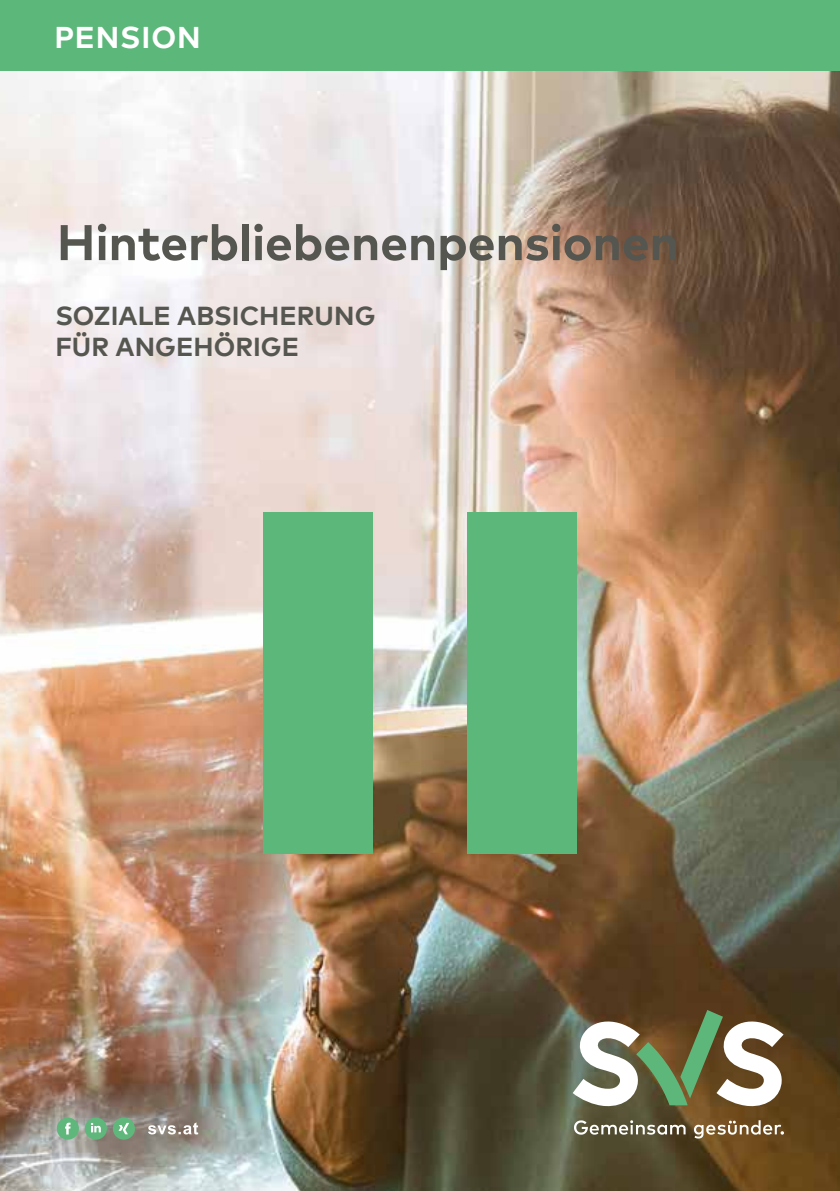
<style>
.page{position:relative;width:840px;height:1191px;background:#fff}
.page>*{position:absolute;margin:0;border:0;box-sizing:border-box;transform-origin:0 0}
.t1{font:700 50px "Mark Offc Pro";letter-spacing:-.005em;color:#565650}
.t2{font:700 30px "Mark Offc Pro";letter-spacing:.035em;color:#fff}
.t3{font:700 26px/31.2px "Mark Offc Pro";color:#565650}
</style>
<div class="page">
<img style="left:0;top:71px;width:839px;height:1120px">
<div style="left:0;top:0;width:839px;height:71px;background:#5cb77a"></div>
<svg style="left:572px;top:1010px;width:211px;height:97px"></svg>
<svg style="left:573px;top:1120px;width:112px;height:14px"></svg>
<svg style="left:693px;top:1120px;width:90px;height:18px;background:#967c5a"></svg>
<svg style="left:148px;top:1122px;width:50px;height:12px"></svg>
<div style="left:57px;top:1117px;width:22px;height:22px;background:#5fb77b;border-radius:50%"></div>
<svg style="left:65px;top:1122px;width:5px;height:12px"></svg>
<div style="left:113px;top:1117px;width:22px;height:22px;background:#5fb77b;border-radius:50%"></div>
<svg style="left:118px;top:1122px;width:11px;height:12px"></svg>
<div style="left:85px;top:1117px;width:22px;height:22px;background:#5fb77b;border-radius:50%"></div>
<svg style="left:91px;top:1123px;width:10px;height:9px"></svg>
<div style="left:466px;top:512px;width:110px;height:341px;background:#5cb77a"></div>
<div style="left:263px;top:512px;width:110px;height:341px;background:#5cb77a"></div>
<p class="t2" style="left:54px;top:15px;width:148px">PENSION</p>
<h1 class="t1" style="left:57px;top:204px;width:623px">Hinterbliebenenpensionen</h1>
<p class="t3" style="left:55px;top:298px;width:321px">SOZIALE ABSICHERUNG<br>FÜR ANGEHÖRIGE</p>
</div>
